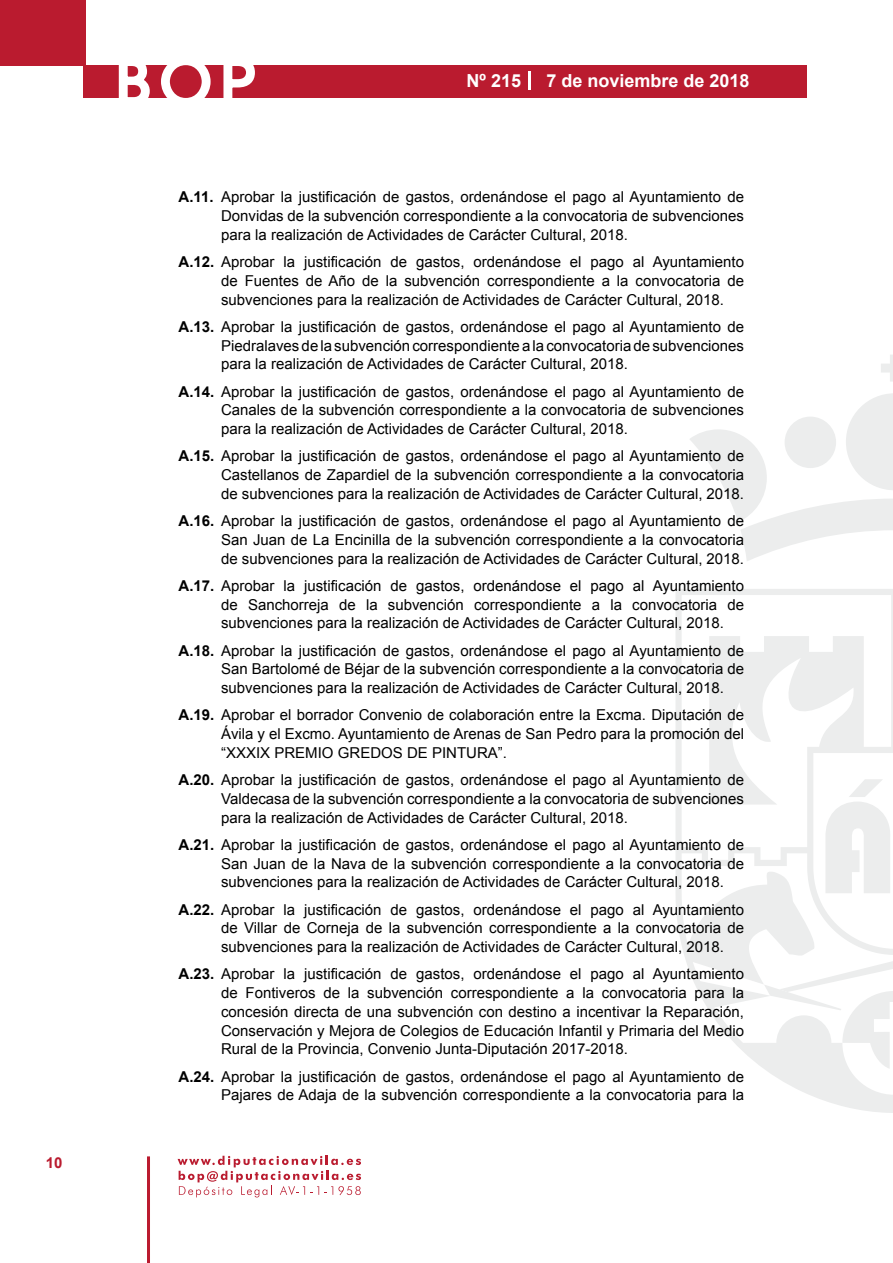
<style>
.page{position:relative;width:893px;height:1263px;background:#fff}
.page>*{position:absolute;margin:0;border:0;box-sizing:border-box;transform-origin:0 0}
.t1{font:500 61.5px "Avant Garde";color:#fff}
.t2{font:700 18px "Arial";color:#fff}
.t3{font:15px/18.8px "Arial";color:#000;text-align:justify}
.t4{font:700 15px "Arial";color:#ba1b2f}
.s1{font-weight:700}
</style>
<div class="page">
<svg style="left:178px;top:1156px;width:183px;height:41px"></svg>
<hr style="left:147px;top:1156px;width:3px;height:107px;background:#ba1b2f">
<div style="left:0;top:0;width:85px;height:66px;background:#ba1b2f"></div>
<div style="left:84px;top:65px;width:723px;height:33px;background:#ba1b2f"></div>
<svg style="left:118px;top:65px;width:32px;height:33px"></svg>
<svg style="left:161px;top:65px;width:50px;height:33px"></svg>
<svg style="left:223px;top:65px;width:32px;height:33px"></svg>
<svg style="left:529px;top:71px;width:2px;height:19px"></svg>
<svg style="left:881px;top:355px;width:12px;height:27px"></svg>
<svg style="left:690px;top:393px;width:203px;height:168px"></svg>
<svg style="left:676px;top:589px;width:217px;height:524px"></svg>
<svg style="left:764px;top:984px;width:129px;height:86px"></svg>
<svg style="left:825px;top:779px;width:66px;height:114px"></svg>
<p class="t4" style="left:46px;top:1153px;width:18px">10</p>
<h1 class="t1" style="left:115px;top:44px;width:141px">BOP</h1>
<p class="t2" style="left:467px;top:69px;width:56px">Nº 215</p>
<p class="t2" style="left:546px;top:69px;width:205px">7 de noviembre de 2018</p>
<p class="t3" style="left:221px;top:188px;width:524px;text-indent:-43px"><span class="s1">A.11.</span> Aprobar la justificación de gastos, ordenándose el pago al Ayuntamiento de Donvidas de la subvención correspondiente a la convocatoria de subvenciones para la realización de Actividades de Carácter Cultural, 2018.</p>
<p class="t3" style="left:221px;top:253px;width:524px;text-indent:-43px"><span class="s1">A.12.</span> Aprobar la justificación de gastos, ordenándose el pago al Ayuntamiento de Fuentes de Año de la subvención correspondiente a la convocatoria de subvenciones para la realización de Actividades de Carácter Cultural, 2018.</p>
<p class="t3" style="left:221px;top:317px;width:524px;text-indent:-43px"><span class="s1">A.13.</span> Aprobar la justificación de gastos, ordenándose el pago al Ayuntamiento de Piedralaves de la subvención correspondiente a la convocatoria de subvenciones para la realización de Actividades de Carácter Cultural, 2018.</p>
<p class="t3" style="left:221px;top:382px;width:524px;text-indent:-43px"><span class="s1">A.14.</span> Aprobar la justificación de gastos, ordenándose el pago al Ayuntamiento de Canales de la subvención correspondiente a la convocatoria de subvenciones para la realización de Actividades de Carácter Cultural, 2018.</p>
<p class="t3" style="left:221px;top:447px;width:524px;text-indent:-43px"><span class="s1">A.15.</span> Aprobar la justificación de gastos, ordenándose el pago al Ayuntamiento de Castellanos de Zapardiel de la subvención correspondiente a la convocatoria de subvenciones para la realización de Actividades de Carácter Cultural, 2018.</p>
<p class="t3" style="left:221px;top:512px;width:524px;text-indent:-43px"><span class="s1">A.16.</span> Aprobar la justificación de gastos, ordenándose el pago al Ayuntamiento de San Juan de La Encinilla de la subvención correspondiente a la convocatoria de subvenciones para la realización de Actividades de Carácter Cultural, 2018.</p>
<p class="t3" style="left:221px;top:576px;width:524px;text-indent:-43px"><span class="s1">A.17.</span> Aprobar la justificación de gastos, ordenándose el pago al Ayuntamiento de Sanchorreja de la subvención correspondiente a la convocatoria de subvenciones para la realización de Actividades de Carácter Cultural, 2018.</p>
<p class="t3" style="left:221px;top:641px;width:524px;text-indent:-43px"><span class="s1">A.18.</span> Aprobar la justificación de gastos, ordenándose el pago al Ayuntamiento de San Bartolomé de Béjar de la subvención correspondiente a la convocatoria de subvenciones para la realización de Actividades de Carácter Cultural, 2018.</p>
<p class="t3" style="left:221px;top:706px;width:525px;text-indent:-43px"><span class="s1">A.19.</span> Aprobar el borrador Convenio de colaboración entre la Excma. Diputación de Ávila y el Excmo. Ayuntamiento de Arenas de San Pedro para la promoción del “XXXIX PREMIO GREDOS DE PINTURA”.</p>
<p class="t3" style="left:221px;top:771px;width:524px;text-indent:-43px"><span class="s1">A.20.</span> Aprobar la justificación de gastos, ordenándose el pago al Ayuntamiento de Valdecasa de la subvención correspondiente a la convocatoria de subvenciones para la realización de Actividades de Carácter Cultural, 2018.</p>
<p class="t3" style="left:221px;top:835px;width:525px;text-indent:-43px"><span class="s1">A.21.</span> Aprobar la justificación de gastos, ordenándose el pago al Ayuntamiento de San Juan de la Nava de la subvención correspondiente a la convocatoria de subvenciones para la realización de Actividades de Carácter Cultural, 2018.</p>
<p class="t3" style="left:221px;top:900px;width:524px;text-indent:-43px"><span class="s1">A.22.</span> Aprobar la justificación de gastos, ordenándose el pago al Ayuntamiento de Villar de Corneja de la subvención correspondiente a la convocatoria de subvenciones para la realización de Actividades de Carácter Cultural, 2018.</p>
<p class="t3" style="left:221px;top:965px;width:524px;text-indent:-43px"><span class="s1">A.23.</span> Aprobar la justificación de gastos, ordenándose el pago al Ayuntamiento de Fontiveros de la subvención correspondiente a la convocatoria para la concesión directa de una subvención con destino a incentivar la Reparación, Conservación y Mejora de Colegios de Educación Infantil y Primaria del Medio Rural de la Provincia, Convenio Junta-Diputación 2017-2018.</p>
<p class="t3" style="left:179px;top:1067px;width:567px;text-align:right"><span class="s1">A.24.</span> Aprobar la justificación de gastos, ordenándose el pago al Ayuntamiento de<br>Pajares de Adaja de la subvención correspondiente a la convocatoria para la</p>
</div>
